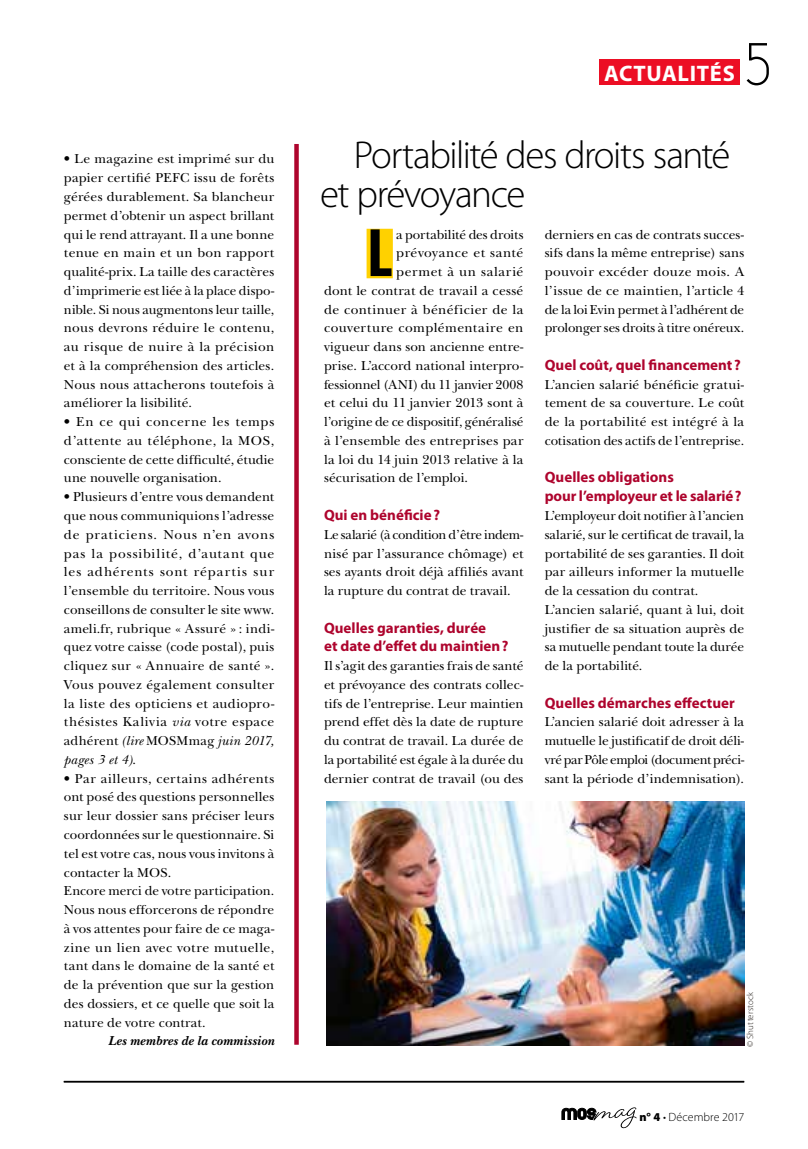
<style>
.page{position:relative;width:808px;height:1149px;background:#fff}
.page>*{position:absolute;margin:0;border:0;box-sizing:border-box;transform-origin:0 0}
.t1{font:700 condensed 69.15px "Myriad Pro";color:#000}
.t2{font:60px "Capsuula";color:#000}
.t3{font:300 39px/39px "Myriad Pro";letter-spacing:-.04em;color:#000}
.t4{font:700 22.5px "Myriad Pro";letter-spacing:.03em;color:#fff}
.t5{font:700 15px/18.8px "Myriad Pro";color:#ae042d}
.t6{font:13.5px/18.8px "New Baskerville Std";letter-spacing:.01em;color:#000;text-align:justify}
.t7{font:13.5px "New Baskerville Std";letter-spacing:-.01em;color:#000}
.t8{font:italic 700 13.5px "New Baskerville Std";letter-spacing:.01em;color:#000}
.t9{font:13.5px "New Baskerville Std";letter-spacing:.03em;color:#000}
.t10{font:13.5px "New Baskerville Std";letter-spacing:.045em;color:#000}
.t11{font:300 12px "Myriad Pro";color:#000}
.t12{font:300 9px "Myriad Pro";letter-spacing:.015em;color:#28221e}
.s1{font-style:italic}
.s2{font-weight:900}
</style>
<div class="page">
<svg style="left:562px;top:1107px;width:75px;height:21px"></svg>
<hr style="left:64px;top:1080px;width:680px;height:1px;background:#000">
<div style="left:600px;top:60px;width:140px;height:25px;background:#ec0e24"></div>
<div style="left:367px;top:229px;width:26px;height:49px;background:#ffd100"></div>
<div style="left:294px;top:144px;width:5px;height:900px;background:#ae042d"></div>
<img style="left:327px;top:801px;width:417px;height:244px">
<p class="t6" style="left:64px;top:150px;width:212px">• Le magazine est imprimé sur du papier certifié PEFC issu de forêts gérées durablement. Sa blancheur permet d’obtenir un aspect brillant qui le rend attrayant. Il a une bonne tenue en main et un bon rapport qualité-prix. La taille des caractères d’imprimerie est liée à la place dispo&shy;nible. Si nous augmentons leur taille, nous devrons réduire le contenu, au risque de nuire à la précision et à la compréhension des articles.<br>Nous nous attacherons toutefois à améliorer la lisibilité.</p>
<p class="t6" style="left:64px;top:412px;width:212px">• En ce qui concerne les temps d’attente au téléphone, la MOS, consciente de cette difficulté, étudie une nouvelle organisation.</p>
<p class="t6" style="left:64px;top:487px;width:212px">• Plusieurs d’entre vous demandent que nous communiquions l’adresse de praticiens. Nous n’en avons pas la possibilité, d’autant que les adhérents sont répartis sur l’ensemble du territoire. Nous vous conseillons de consulter le site www. ameli.fr, rubrique « Assuré » : indi&shy;quez votre caisse (code postal), puis cliquez sur « Annuaire de santé ».<br>Vous pouvez également consulter la liste des opticiens et audiopro&shy;thésistes Kalivia <span class="s1">via</span> votre espace adhérent <span class="s1">(lire</span> MOSMmag <span class="s1">juin 2017, pages 3 et 4)</span>.</p>
<p class="t6" style="left:64px;top:768px;width:212px;text-align:left">• Par ailleurs, certains adhérents ont posé des questions personnelles sur leur dossier sans préciser leurs coordonnées sur le questionnaire. Si tel est votre cas, nous vous invitons à contacter la MOS.<br>Encore merci de votre participation.<br>Nous nous efforcerons de répondre à vos attentes pour faire de ce maga&shy;zine un lien avec votre mutuelle, tant dans le domaine de la santé et de la prévention que sur la gestion des dossiers, et ce quelle que soit la nature de votre contrat.</p>
<p class="t8" style="left:108px;top:1032px;width:167px">Les membres de la commission</p>
<h3 class="t4" style="left:604px;top:58px;width:132px">ACTUALITÉS</h3>
<h2 class="t2" style="left:744px;top:30px;width:29px">5</h2>
<h3 class="t3" style="left:320px;top:135px;width:412px;text-indent:34px">Portabilité des droits santé et prévoyance</h3>
<h1 class="t1" style="left:367px;top:210px;width:28px">L</h1>
<p class="t6" style="left:396px;top:225px;width:129px">a portabilité des droits</p>
<p class="t9" style="left:396px;top:245px;width:129px">prévoyance et santé</p>
<p class="t10" style="left:396px;top:264px;width:129px">permet à un salarié</p>
<p class="t6" style="left:324px;top:281px;width:201px">dont le contrat de travail a cessé</p>
<p class="t6" style="left:324px;top:300px;width:201px">de continuer à bénéficier de la</p>
<p class="t6" style="left:324px;top:318px;width:201px">couverture complémentaire en</p>
<p class="t6" style="left:324px;top:337px;width:201px">vigueur dans son ancienne entre-</p>
<p class="t6" style="left:324px;top:356px;width:201px">prise. L’accord national interpro-</p>
<p class="t7" style="left:324px;top:376px;width:201px">fessionnel (ANI) du 11 janvier 2008</p>
<p class="t6" style="left:324px;top:393px;width:201px">et celui du 11 janvier 2013 sont à</p>
<p class="t6" style="left:324px;top:412px;width:201px">l’origine de ce dispositif, généralisé</p>
<p class="t6" style="left:324px;top:431px;width:201px">à l’ensemble des entreprises par</p>
<p class="t6" style="left:324px;top:450px;width:201px">la loi du 14 juin 2013 relative à la</p>
<p class="t6" style="left:324px;top:468px;width:145px">sécurisation de l’emploi.</p>
<p class="t5" style="left:324px;top:505px;width:117px">Qui en bénéficie?</p>
<p class="t6" style="left:324px;top:525px;width:201px">Le salarié (à condition d’être indem&shy;nisé par l’assurance chômage) et ses ayants droit déjà affiliés avant la rupture du contrat de travail.</p>
<p class="t5" style="left:324px;top:617px;width:186px">Quelles garanties, durée<br>et date d’effet du maintien?</p>
<p class="t6" style="left:324px;top:656px;width:201px">Il s’agit des garanties frais de santé et prévoyance des contrats collec&shy;tifs de l’entreprise. Leur maintien prend effet dès la date de rupture du contrat de travail. La durée de la portabilité est égale à la durée du dernier contrat de travail (ou des</p>
<p class="t6" style="left:545px;top:225px;width:201px">derniers en cas de contrats succes&shy;sifs dans la même entreprise) sans pouvoir excéder douze mois. A l’issue de ce maintien, l’article 4 de la loi Evin permet à l’adhérent de prolonger ses droits à titre onéreux.</p>
<p class="t5" style="left:545px;top:355px;width:198px">Quel coût, quel financement ?</p>
<p class="t6" style="left:545px;top:375px;width:201px">L’ancien salarié bénéficie gratui&shy;tement de sa couverture. Le coût de la portabilité est intégré à la cotisation des actifs de l’entreprise.</p>
<p class="t5" style="left:545px;top:467px;width:198px">Quelles obligations<br>pour l’employeur et le salarié?</p>
<p class="t6" style="left:545px;top:506px;width:201px;text-align:left">L’employeur doit notifier à l’ancien salarié, sur le certificat de travail, la portabilité de ses garanties. Il doit par ailleurs informer la mutuelle de la cessation du contrat.<br>L’ancien salarié, quant à lui, doit justifier de sa situation auprès de sa mutuelle pendant toute la durée de la portabilité.</p>
<p class="t5" style="left:545px;top:692px;width:192px">Quelles démarches effectuer</p>
<p class="t6" style="left:545px;top:712px;width:201px">L’ancien salarié doit adresser à la mutuelle le justificatif de droit déli&shy;vré par Pôle emploi (document préci&shy;sant la période d’indemnisation).</p>
<p class="t12" style="left:744px;top:1046px;width:56px;rotate:-90deg">© Shutterstock</p>
<p class="t11" style="left:639px;top:1108px;width:106px"><span class="s2">n° 4</span> • Décembre 2017</p>
</div>
